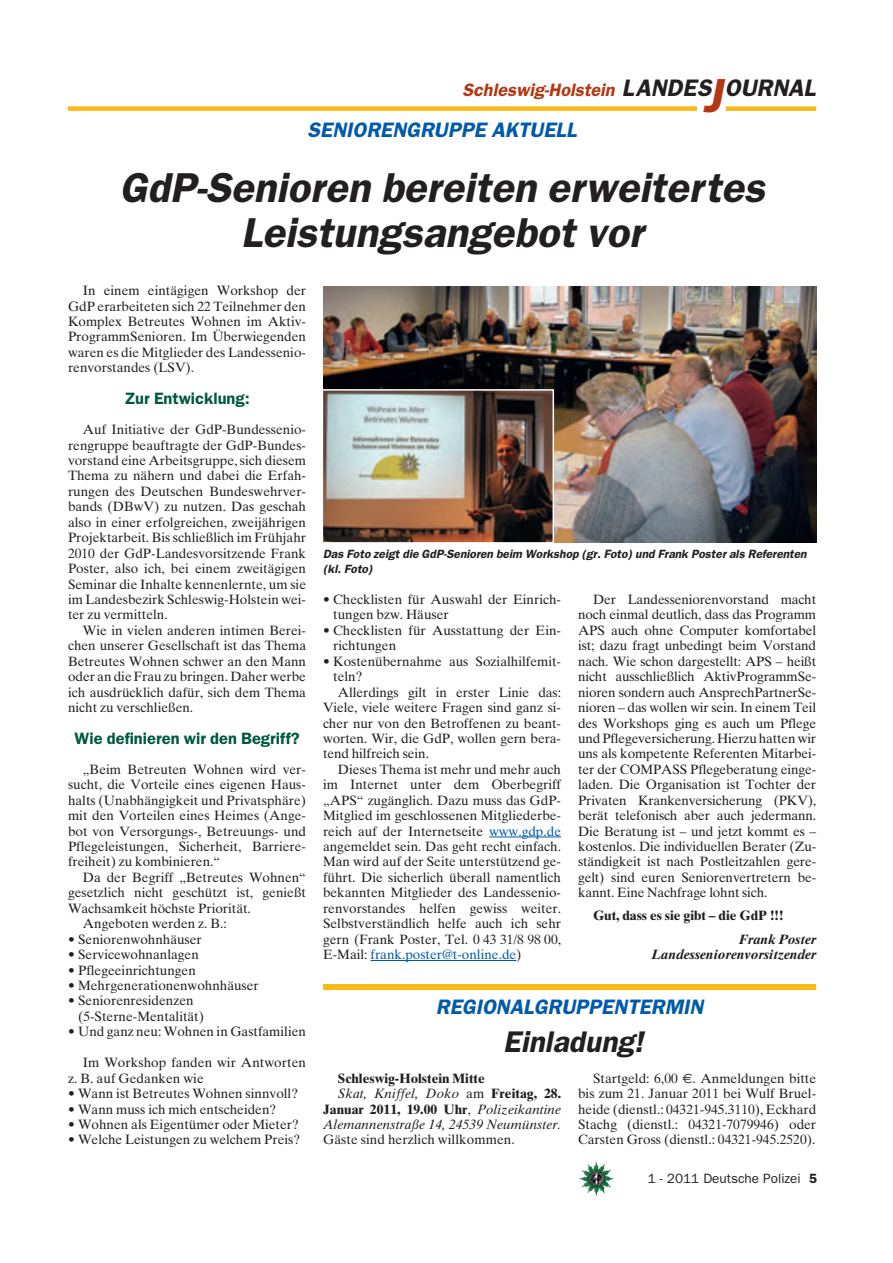
<style>
.page{position:relative;width:893px;height:1263px;background:#fff}
.page>*{position:absolute;margin:0;border:0;box-sizing:border-box;transform-origin:0 0}
.t1{font:42px/45px "Franklin Gothic Demi Oblique OV GFIVOC";color:#231f20;text-align:center}
.t2{font:30px "Franklin Gothic Demi Oblique OV GFIVOC";color:#231f20}
.t3{font:24px "Franklin Gothic Demi Oblique OV GFIVOC";color:#231f20}
.t4{font:21px "Franklin Gothic Demi Oblique OV GFIVOC";color:#015aaa}
.t5{font:18px "Franklin Gothic Demi Oblique OV GFIVOC";color:#b23814}
.t6{font:16.5px "Franklin Gothic Demi OV DFIVOC";color:#005840}
.t7{font:13.5px/15.5px "Times Ten Roman OV ZEIVOC";color:#231f20;text-align:justify}
.t8{font:13.5px "Times Ten Bold OV BFIVOC";color:#231f20}
.t9{font:13.5px "Times Ten Italic OV YEIVOC";letter-spacing:.005em;color:#231f20}
.t10{font:13.5px/15.5px "Times Ten Bold Italic OV CFIVOC";color:#231f20;text-align:right}
.t11{font:13.5px "Times Ten Roman OV ZEIVOC";color:#015aaa}
.t12{font:13.5px "Franklin Gothic Book OV EFIVOC";color:#231f20}
.t13{font:12px/15.5px "Franklin Gothic Demi Oblique OV GFIVOC";color:#231f20}
.s1{font-size:48px;color:#b23814}
.s2{color:#015aaa}
.s3{color:#231f20}
.s4{font-family:"Times Ten Roman OV ZEIVOC"}
.s5{font-family:"Times Ten Bold OV BFIVOC"}
.s6{font-family:"Times Ten Italic OV YEIVOC"}
.s7{font-family:"Euro Sans"}
.s8{font-family:"Franklin Gothic Demi OV DFIVOC"}
</style>
<div class="page">
<img style="left:581px;top:1164px;width:32px;height:32px">
<hr style="left:489px;top:837px;width:72px;height:1px;background:#015aaa">
<hr style="left:370px;top:960px;width:146px;height:1px;background:#015aaa">
<div style="left:68px;top:106px;width:629px;height:5px;background:#fcb814"></div>
<div style="left:726px;top:106px;width:90px;height:5px;background:#fcb814"></div>
<img style="left:323px;top:286px;width:493px;height:256px">
<div style="left:323px;top:984px;width:493px;height:6px;background:#fcb814"></div>
<img style="left:325px;top:392px;width:226px;height:149px">
<div style="left:322px;top:389px;width:232px;height:155px;border:2px solid #fff"></div>
<h3 class="t5" style="left:462px;top:83px;width:154px">Schleswig-Holstein</h3>
<h3 class="t4" style="left:308px;top:121px;width:270px">SENIORENGRUPPE AKTUELL</h3>
<h3 class="t3" style="left:622px;top:79px;width:195px">LANDES<span class="s1">J</span> OURNAL</h3>
<h1 class="t1" style="left:119px;top:168px;width:647px">GdP-Senioren bereiten erweitertes<br>Leistungsangebot vor</h1>
<p class="t7" style="left:68px;top:284px;width:240px;text-indent:15px">In einem eintägigen Workshop der GdP erarbeiteten sich 22 Teilnehmer den Komplex Betreutes Wohnen im Aktiv-ProgrammSenioren. Im Überwiegenden waren es die Mitglieder des Landessenio&shy;renvorstandes (LSV).</p>
<p class="t6" style="left:124px;top:392px;width:127px">Zur Entwicklung:</p>
<p class="t7" style="left:68px;top:423px;width:240px;text-indent:15px">Auf Initiative der GdP-Bundessenio&shy;rengruppe beauftragte der GdP-Bundes&shy;vorstand eine Arbeitsgruppe, sich diesem Thema zu nähern und dabei die Erfah&shy;rungen des Deutschen Bundeswehrver&shy;bands (DBwV) zu nutzen. Das geschah also in einer erfolgreichen, zweijährigen Projektarbeit. Bis schließlich im Frühjahr 2010 der GdP-Landesvorsitzende Frank Poster, also ich, bei einem zweitägigen Seminar die Inhalte kennenlernte, um sie im Landesbezirk Schleswig-Holstein wei&shy;ter zu vermitteln.</p>
<p class="t7" style="left:68px;top:624px;width:240px;text-indent:15px">Wie in vielen anderen intimen Berei&shy;chen unserer Gesellschaft ist das Thema Betreutes Wohnen schwer an den Mann oder an die Frau zu bringen. Daher werbe ich ausdrücklich dafür, sich dem Thema nicht zu verschließen.</p>
<p class="t6" style="left:74px;top:732px;width:227px">Wie definieren wir den Begriff?</p>
<p class="t7" style="left:68px;top:763px;width:240px;text-indent:15px">„Beim Betreuten Wohnen wird ver&shy;sucht, die Vorteile eines eigenen Haus&shy;halts (Unabhängigkeit und Privatsphäre) mit den Vorteilen eines Heimes (Ange&shy;bot von Versorgungs-, Betreuungs- und Pflegeleistungen, Sicherheit, Barriere&shy;freiheit) zu kombinieren.“</p>
<p class="t7" style="left:83px;top:871px;width:225px">Da der Begriff „Betreutes Wohnen“</p>
<p class="t7" style="left:68px;top:886px;width:239px">gesetzlich nicht geschützt ist, genießt</p>
<p class="t7" style="left:68px;top:902px;width:184px">Wachsamkeit höchste Priorität.</p>
<p class="t7" style="left:83px;top:917px;width:145px">Angeboten werden z. B.:</p>
<p class="t7" style="left:68px;top:933px;width:135px">• Seniorenwohnhäuser</p>
<p class="t7" style="left:68px;top:948px;width:132px">• Servicewohnanlagen</p>
<p class="t7" style="left:68px;top:964px;width:129px">• Pflegeeinrichtungen</p>
<p class="t7" style="left:68px;top:979px;width:192px">• Mehrgenerationenwohnhäuser</p>
<p class="t7" style="left:78px;top:995px;width:127px;text-indent:-10px">• Seniorenresidenzen (5-Sterne-Mentalität)</p>
<p class="t7" style="left:68px;top:1025px;width:240px">• Und ganz neu: Wohnen in Gastfamilien</p>
<p class="t7" style="left:68px;top:1056px;width:240px;text-indent:15px">Im Workshop fanden wir Antworten z. B. auf Gedanken wie</p>
<p class="t7" style="left:68px;top:1087px;width:232px">• Wann ist Betreutes Wohnen sinnvoll?</p>
<p class="t7" style="left:68px;top:1103px;width:210px">• Wann muss ich mich entscheiden?</p>
<p class="t7" style="left:68px;top:1118px;width:232px">• Wohnen als Eigentümer oder Mieter?</p>
<p class="t7" style="left:68px;top:1134px;width:234px">• Welche Leistungen zu welchem Preis?</p>
<p class="t13" style="left:323px;top:547px;width:485px">Das Foto zeigt die GdP-Senioren beim Workshop (gr. Foto) und Frank Poster als Referenten (kl. Foto)</p>
<p class="t7" style="left:333px;top:593px;width:229px;text-indent:-10px">• Checklisten für Auswahl der Einrich&shy;tungen bzw. Häuser</p>
<p class="t7" style="left:333px;top:624px;width:229px;text-indent:-10px">• Checklisten für Ausstattung der Ein&shy;richtungen</p>
<p class="t7" style="left:323px;top:655px;width:240px">• Kostenübernahme aus Sozialhilfemit-</p>
<p class="t7" style="left:333px;top:670px;width:31px">teln?</p>
<p class="t7" style="left:338px;top:686px;width:225px">Allerdings gilt in erster Linie das:</p>
<p class="t7" style="left:323px;top:701px;width:239px">Viele, viele weitere Fragen sind ganz si-</p>
<p class="t7" style="left:323px;top:717px;width:239px">cher nur von den Betroffenen zu beant-</p>
<p class="t7" style="left:323px;top:732px;width:240px">worten. Wir, die GdP, wollen gern bera-</p>
<p class="t7" style="left:323px;top:747px;width:108px">tend hilfreich sein.</p>
<p class="t7" style="left:338px;top:763px;width:225px">Dieses Thema ist mehr und mehr auch</p>
<p class="t7" style="left:323px;top:778px;width:240px">im Internet unter dem Oberbegriff</p>
<p class="t7" style="left:323px;top:794px;width:240px">„APS“ zugänglich. Dazu muss das GdP-</p>
<p class="t7" style="left:323px;top:809px;width:240px">Mitglied im geschlossenen Mitgliederbe-</p>
<p class="t7" style="left:323px;top:825px;width:240px">reich auf der Internetseite <span class="s2">www.gdp.de</span></p>
<p class="t7" style="left:323px;top:840px;width:240px">angemeldet sein. Das geht recht einfach.</p>
<p class="t7" style="left:323px;top:856px;width:239px">Man wird auf der Seite unterstützend ge-</p>
<p class="t7" style="left:323px;top:871px;width:240px">führt. Die sicherlich überall namentlich</p>
<p class="t7" style="left:323px;top:886px;width:240px">bekannten Mitglieder des Landessenio-</p>
<p class="t7" style="left:323px;top:902px;width:239px">renvorstandes helfen gewiss weiter.</p>
<p class="t7" style="left:323px;top:917px;width:239px">Selbstverständlich helfe auch ich sehr</p>
<p class="t7" style="left:323px;top:933px;width:240px">gern (Frank Poster, Tel. 0 43 31/8 98 00,</p>
<p class="t11" style="left:323px;top:949px;width:200px"><span class="s3">E-Mail:</span> frank.poster@t-online.de<span class="s3">)</span></p>
<p class="t7" style="left:578px;top:593px;width:240px;text-indent:15px">Der Landesseniorenvorstand macht noch einmal deutlich, dass das Programm APS auch ohne Computer komfortabel ist; dazu fragt unbedingt beim Vorstand nach. Wie schon dargestellt: APS – heißt nicht ausschließlich AktivProgrammSe&shy;nioren sondern auch AnsprechPartnerSe&shy;nioren – das wollen wir sein. In einem Teil des Workshops ging es auch um Pflege und Pflegeversicherung. Hierzu hatten wir uns als kompetente Referenten Mitarbei&shy;ter der COMPASS Pflegeberatung einge&shy;laden. Die Organisation ist Tochter der Privaten Krankenversicherung (PKV), berät telefonisch aber auch jedermann.<br>Die Beratung ist – und jetzt kommt es – kostenlos. Die individuellen Berater (Zu&shy;ständigkeit ist nach Postleitzahlen gere&shy;gelt) sind euren Seniorenvertretern be&shy;kannt. Eine Nachfrage lohnt sich.</p>
<p class="t8" style="left:593px;top:911px;width:192px">Gut, dass es sie gibt – die GdP !!!</p>
<p class="t10" style="left:652px;top:933px;width:166px">Frank Poster<br>Landesseniorenvorsitzender</p>
<h3 class="t4" style="left:436px;top:999px;width:269px">REGIONALGRUPPENTERMIN</h3>
<h2 class="t2" style="left:503px;top:1030px;width:142px">Einladung!</h2>
<p class="t8" style="left:338px;top:1073px;width:148px">Schleswig-Holstein Mitte</p>
<p class="t9" style="left:338px;top:1088px;width:225px">Skat, Kniffel, Doko <span class="s4">am</span> <span class="s5">Freitag, 28.</span></p>
<p class="t8" style="left:323px;top:1104px;width:240px">Januar 2011, 19.00 Uhr<span class="s4">,</span> <span class="s6">Polizeikantine</span></p>
<p class="t9" style="left:323px;top:1119px;width:240px">Alemannenstraße 14, 24539 Neumünster.</p>
<p class="t7" style="left:323px;top:1134px;width:193px">Gäste sind herzlich willkommen.</p>
<p class="t7" style="left:578px;top:1072px;width:240px;text-indent:15px">Startgeld: 6,00 <span class="s7">€</span>. Anmeldungen bitte bis zum 21. Januar 2011 bei Wulf Bruel&shy;heide (dienstl.: 04321-945.3110), Eckhard Stachg (dienstl.: 04321-7079946) oder Carsten Gross (dienstl.: 04321-945.2520).</p>
<p class="t12" style="left:648px;top:1173px;width:171px">1 - 2011 Deutsche Polizei <span class="s8">5</span></p>
</div>
